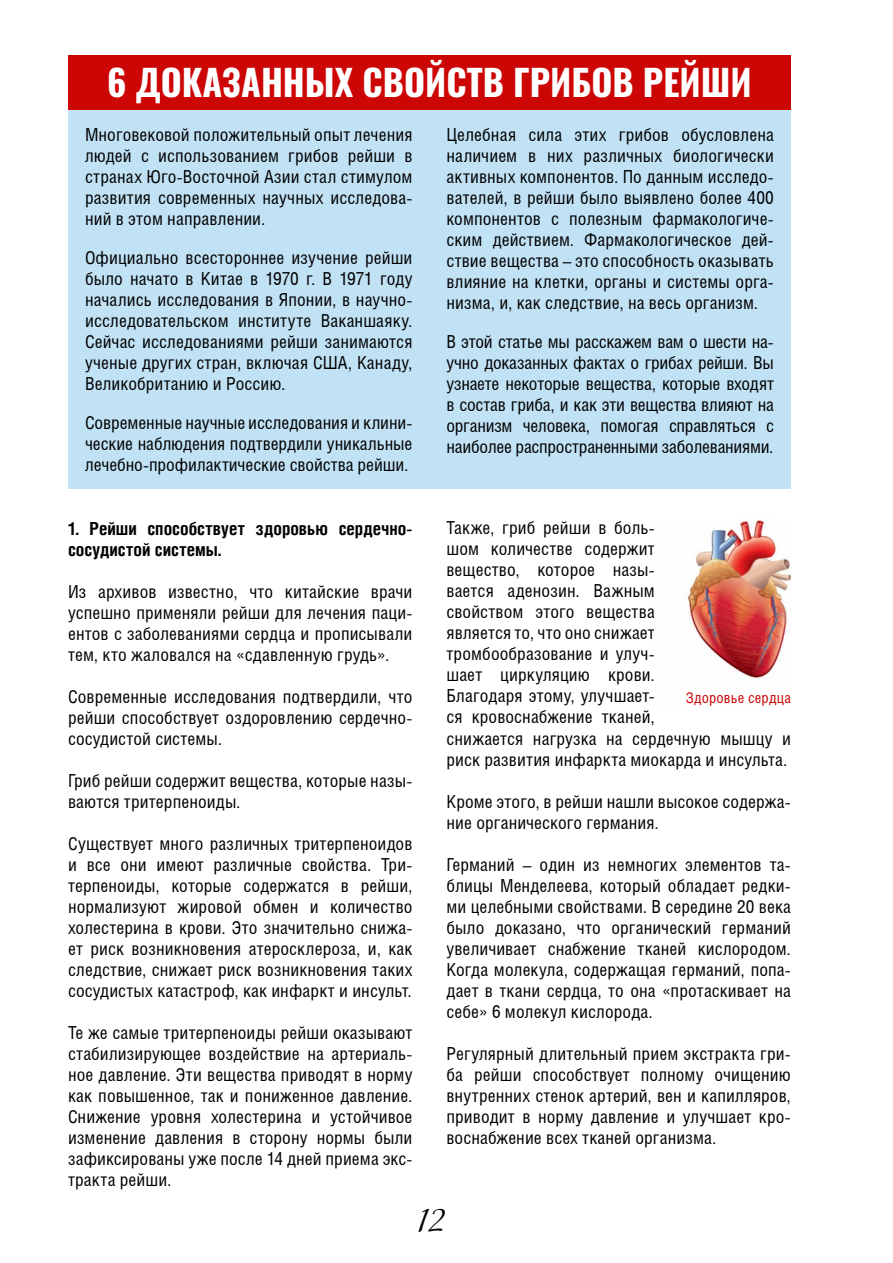
<style>
.page{position:relative;width:893px;height:1263px;background:#fff}
.page>*{position:absolute;margin:0;border:0;box-sizing:border-box;transform-origin:0 0}
.t1{font:700 36px "Oswald";color:#fff}
.t2{font:31.5px "Adventure";color:#000}
.t3{font:18px/21px "Helios Cond";letter-spacing:.005em;color:#000;text-align:justify}
.t4{font:700 18px/21px "Helios Cond C";color:#000}
.t5{font:15px "Helios Cond";letter-spacing:.015em;color:#cc0505}
</style>
<div class="page">
<div style="left:68px;top:110px;width:723px;height:379px;background:#c1e1f4"></div>
<div style="left:68px;top:55px;width:723px;height:55px;background:#cc0505"></div>
<img style="left:687px;top:520px;width:104px;height:158px">
<h1 class="t1" style="left:107px;top:64px;width:646px">6 ДОКАЗАННЫХ СВОЙСТВ ГРИБОВ РЕЙШИ</h1>
<p class="t3" style="left:85px;top:124px;width:329px">Многовековой положительный опыт лечения людей с использованием грибов рейши в странах Юго-Восточной Азии стал стимулом развития современных научных исследова&shy;ний в этом направлении.</p>
<p class="t3" style="left:85px;top:247px;width:329px">Официально всестороннее изучение рейши было начато в Китае в 1970 г. В 1971 году начались исследования в Японии, в научно&shy;исследовательском институте Ваканшаяку.<br>Сейчас исследованиями рейши занимаются ученые других стран, включая США, Канаду, Великобританию и Россию.</p>
<p class="t3" style="left:85px;top:412px;width:329px">Современные научные исследования и клини&shy;ческие наблюдения подтвердили уникальные лечебно-профилактические свойства рейши.</p>
<p class="t3" style="left:446px;top:124px;width:329px">Целебная сила этих грибов обусловлена наличием в них различных биологически активных компонентов. По данным исследо&shy;вателей, в рейши было выявлено более 400 компонентов с полезным фармакологиче&shy;ским действием. Фармакологическое дей&shy;ствие вещества – это способность оказывать влияние на клетки, органы и системы орга&shy;низма, и, как следствие, на весь организм.</p>
<p class="t3" style="left:446px;top:331px;width:329px">В этой статье мы расскажем вам о шести на&shy;учно доказанных фактах о грибах рейши. Вы узнаете некоторые вещества, которые входят в состав гриба, и как эти вещества влияют на организм человека, помогая справляться с наиболее распространенными заболеваниями.</p>
<p class="t4" style="left:68px;top:517px;width:346px">1. Рейши способствует здоровью сердечно&shy;сосудистой системы.</p>
<p class="t3" style="left:68px;top:580px;width:346px">Из архивов известно, что китайские врачи успешно применяли рейши для лечения паци&shy;ентов с заболеваниями сердца и прописывали тем, кто жаловался на «сдавленную грудь».</p>
<p class="t3" style="left:68px;top:685px;width:346px">Современные исследования подтвердили, что рейши способствует оздоровлению сердечно&shy;сосудистой системы.</p>
<p class="t3" style="left:68px;top:769px;width:346px">Гриб рейши содержит вещества, которые назы&shy;ваются тритерпеноиды.</p>
<p class="t3" style="left:68px;top:832px;width:346px">Существует много различных тритерпеноидов и все они имеют различные свойства. Три&shy;терпеноиды, которые содержатся в рейши, нормализуют жировой обмен и количество холестерина в крови. Это значительно снижа&shy;ет риск возникновения атеросклероза, и, как следствие, снижает риск возникновения таких сосудистых катастроф, как инфаркт и инсульт.</p>
<p class="t3" style="left:68px;top:1021px;width:346px">Те же самые тритерпеноиды рейши оказывают стабилизирующее воздействие на артериаль&shy;ное давление. Эти вещества приводят в норму как повышенное, так и пониженное давление.<br>Снижение уровня холестерина и устойчивое изменение давления в сторону нормы были зафиксированы уже после 14 дней приема экс&shy;тракта рейши.</p>
<p class="t3" style="left:446px;top:517px;width:346px;text-align:left">Также, гриб рейши в боль-<br>шом количестве содержит<br>вещество, которое назы-<br>вается аденозин. Важным<br>свойством этого вещества<br>является то, что оно снижает тромбообразование и улуч-<br>шает циркуляцию крови.<br>Благодаря этому, улучшает-<br>ся кровоснабжение тканей,<br>снижается нагрузка на сердечную мышцу и риск развития инфаркта миокарда и инсульта.</p>
<p class="t3" style="left:446px;top:790px;width:346px">Кроме этого, в рейши нашли высокое содержа&shy;ние органического германия.</p>
<p class="t3" style="left:446px;top:853px;width:346px">Германий – один из немногих элементов та&shy;блицы Менделеева, который обладает редки&shy;ми целебными свойствами. В середине 20 века было доказано, что органический германий увеличивает снабжение тканей кислородом.<br>Когда молекула, содержащая германий, попа&shy;дает в ткани сердца, то она «протаскивает на себе» 6 молекул кислорода.</p>
<p class="t3" style="left:446px;top:1042px;width:346px">Регулярный длительный прием экстракта гри&shy;ба рейши способствует полному очищению внутренних стенок артерий, вен и капилляров, приводит в норму давление и улучшает кро&shy;воснабжение всех тканей организма.</p>
<p class="t5" style="left:686px;top:688px;width:107px">Здоровье сердца</p>
<h2 class="t2" style="left:415px;top:1201px;width:31px">12</h2>
</div>
